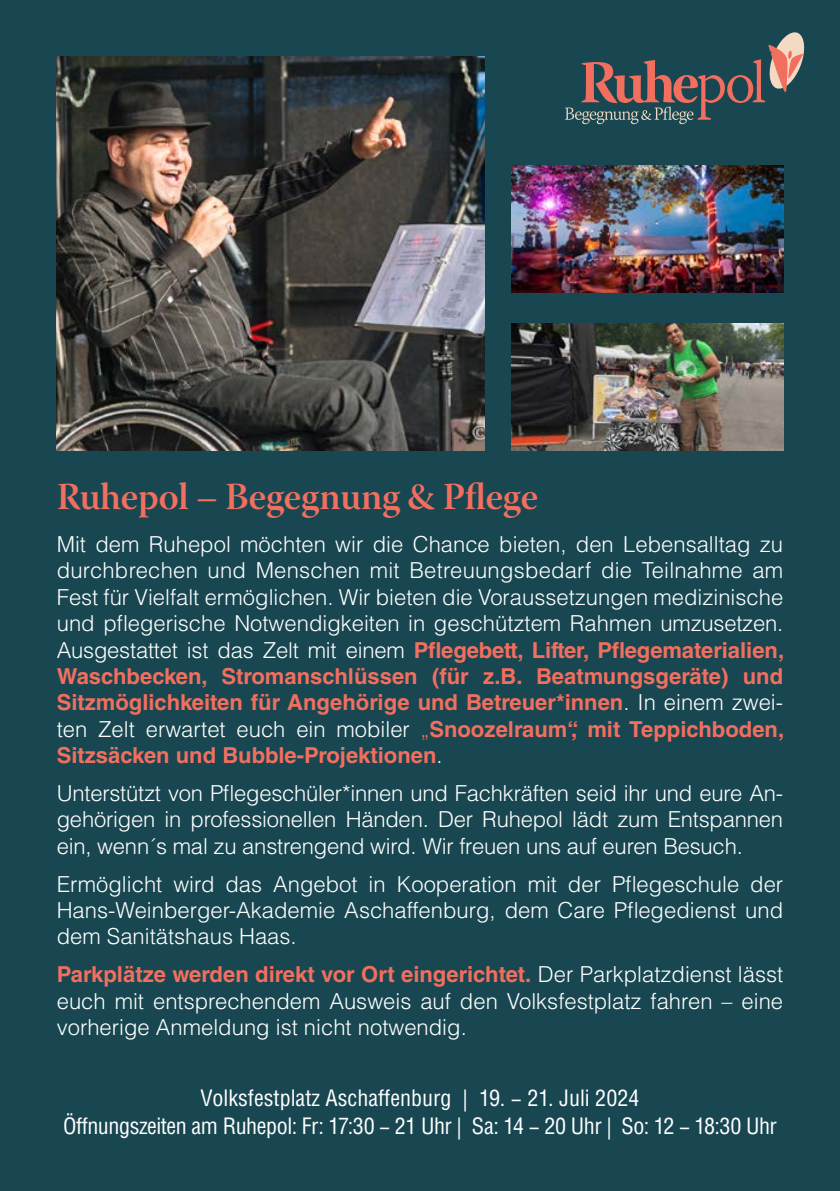
<style>
.page{position:relative;width:840px;height:1191px;background:#fff}
.page>*{position:absolute;margin:0;border:0;box-sizing:border-box;transform-origin:0 0}
.t1{font:38px "Warnock Pro Semibold Subh";letter-spacing:-.01em;color:#f26f5f}
.t2{font:300 22px/26.4px "Helvetica LT Std";color:#fff;text-align:justify}
.t3{font:condensed 22px/28px "Helvetica LT Std";letter-spacing:-.015em;color:#fff;text-align:center}
.s1{font-weight:700;color:#f26f5f}
.s2{color:#f26f5f}
</style>
<div class="page">
<div style="left:0;top:0;width:839px;height:1191px;background:#184751"></div>
<img style="left:57px;top:57px;width:427px;height:394px">
<img style="left:511px;top:323px;width:271px;height:128px">
<img style="left:511px;top:165px;width:271px;height:128px">
<svg style="left:565px;top:32px;width:240px;height:92px"></svg>
<h1 class="t1" style="left:57px;top:473px;width:482px">Ruhepol – Begegnung &amp; Pflege</h1>
<p class="t2" style="left:57px;top:531px;width:728px">Mit dem Ruhepol möchten wir die Chance bieten, den Lebensalltag zu durchbrechen und Menschen mit Betreuungsbedarf die Teilnahme am Fest für Vielfalt ermöglichen. Wir bieten die Voraussetzungen medizinische und pflegerische Notwendigkeiten in geschütztem Rahmen umzusetzen.<br>Ausgestattet ist das Zelt mit einem <span class="s1">Pflegebett, Lifter, Pflegematerialien, Waschbecken, Stromanschlüssen (für z.B. Beatmungsgeräte) und Sitzmöglichkeiten für Angehörige und Betreuer*innen</span>. In einem zwei&shy;ten Zelt erwartet euch ein mobiler <span class="s2">„</span><span class="s1">Snoozelraum“, mit Teppichboden, Sitzsäcken und Bubble-Projektionen</span>.</p>
<p class="t2" style="left:57px;top:780px;width:727px">Unterstützt von Pflegeschüler*innen und Fachkräften seid ihr und eure An&shy;gehörigen in professionellen Händen. Der Ruhepol lädt zum Entspannen ein, wenn´s mal zu anstrengend wird. Wir freuen uns auf euren Besuch.</p>
<p class="t2" style="left:57px;top:870px;width:727px">Ermöglicht wird das Angebot in Kooperation mit der Pflegeschule der Hans-Weinberger-Akademie Aschaffenburg, dem Care Pflegedienst und dem Sanitätshaus Haas.</p>
<p class="t2" style="left:57px;top:961px;width:727px"><span class="s1">Parkplätze werden direkt vor Ort eingerichtet.</span> Der Parkplatzdienst lässt euch mit entsprechendem Ausweis auf den Volksfestplatz fahren – eine vorherige Anmeldung ist nicht notwendig.</p>
<p class="t3" style="left:63px;top:1084px;width:715px">Volksfestplatz Aschaffenburg | 19. − 21. Juli 2024<br>Öffnungszeiten am Ruhepol: Fr: 17:30 − 21 Uhr | Sa: 14 − 20 Uhr | So: 12 − 18:30 Uhr</p>
</div>
